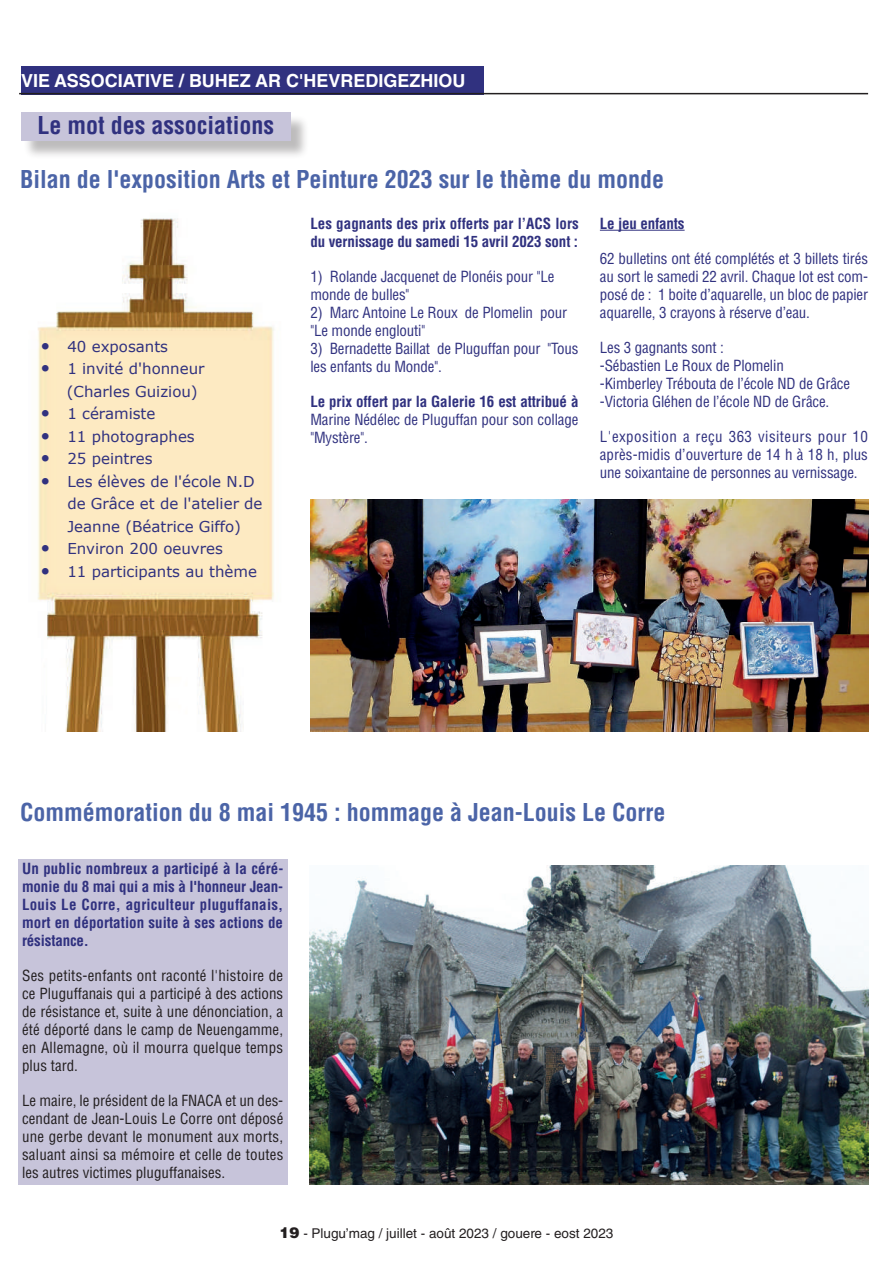
<style>
.page{position:relative;width:893px;height:1263px;background:#fff}
.page>*{position:absolute;margin:0;border:0;box-sizing:border-box;transform-origin:0 0}
.t1{font:700 condensed 24px "Helvetica LT Std";color:#4b64a7}
.t2{font:700 condensed 24px "Helvetica LT Std";color:#30317f}
.t3{font:700 18px "Helvetica LT Std";color:#fff}
.t4{font:condensed 15px/18px "Helvetica LT Std";letter-spacing:-.01em;color:#30317f}
.t5{font:condensed 15px/18px "Helvetica LT Std";letter-spacing:.005em;color:#231f20;text-align:justify}
.t6{font:700 condensed 15px/18px "Helvetica LT Std";letter-spacing:-.005em;color:#30317f}
.t7{font:15px/22.5px "MS Reference Sans Serif";color:#30317f}
.t8{font:13.5px "Helvetica LT Std";color:#231f20}
.s1{font-size:18px}
.s2{font-weight:900;font-size:15px}
</style>
<div class="page">
<div style="left:23px;top:114px;width:286px;height:46px;background:#231f20;opacity:.3"></div>
<div style="left:21px;top:112px;width:270px;height:29px;background:#c7c4da"></div>
<div style="left:21px;top:66px;width:462px;height:28px;background:#30317f"></div>
<hr style="left:19px;top:93px;width:849px;height:1px;background:#231f20">
<img style="left:37px;top:218px;width:237px;height:513px">
<div style="left:19px;top:638px;width:21px;height:93px;background:#fff"></div>
<hr style="left:600px;top:230px;width:85px;height:1px;background:#30317f">
<img style="left:310px;top:500px;width:558px;height:231px">
<img style="left:310px;top:865px;width:558px;height:319px">
<div style="left:18px;top:859px;width:270px;height:325px;background:#c7c4da"></div>
<p class="t3" style="left:21px;top:69px;width:446px">VIE ASSOCIATIVE / BUHEZ AR C'HEVREDIGEZHIOU</p>
<h1 class="t2" style="left:38px;top:110px;width:238px">Le mot des associations</h1>
<h1 class="t1" style="left:20px;top:164px;width:646px">Bilan de l'exposition Arts et Peinture 2023 sur le thème du monde</h1>
<p class="t7" style="left:40px;top:334px;width:129px"><span class="s1">•</span> 40 exposants</p>
<p class="t7" style="left:67px;top:357px;width:139px;text-indent:-26px"><span class="s1">•</span> 1 invité d'honneur (Charles Guiziou)</p>
<p class="t7" style="left:40px;top:402px;width:117px"><span class="s1">•</span> 1 céramiste</p>
<p class="t7" style="left:40px;top:424px;width:156px"><span class="s1">•</span> 11 photographes</p>
<p class="t7" style="left:40px;top:447px;width:114px"><span class="s1">•</span> 25 peintres</p>
<p class="t7" style="left:67px;top:469px;width:197px;text-indent:-27px"><span class="s1">•</span> Les élèves de l'école N.D de Grâce et de l'atelier de<br>Jeanne (Béatrice Giffo)</p>
<p class="t7" style="left:40px;top:537px;width:184px"><span class="s1">•</span> Environ 200 oeuvres</p>
<p class="t7" style="left:40px;top:559px;width:218px"><span class="s1">•</span> 11 participants au thème</p>
<p class="t6" style="left:310px;top:214px;width:270px">Les gagnants des prix offerts par l’ACS lors du vernissage du samedi 15 avril 2023 sont :</p>
<p class="t4" style="left:310px;top:267px;width:245px">1) Rolande Jacquenet de Plonéis pour "Le monde de bulles"</p>
<p class="t4" style="left:310px;top:303px;width:258px">2) Marc Antoine Le Roux de Plomelin pour "Le monde englouti"</p>
<p class="t4" style="left:310px;top:339px;width:270px">3) Bernadette Baillat de Pluguffan pour "Tous les enfants du Monde".</p>
<p class="t6" style="left:310px;top:392px;width:270px">Le prix offert par la Galerie 16 est attribué à</p>
<p class="t4" style="left:310px;top:410px;width:270px">Marine Nédélec de Pluguffan pour son collage "Mystère".</p>
<p class="t6" style="left:600px;top:214px;width:86px">Le jeu enfants</p>
<p class="t4" style="left:600px;top:249px;width:270px;text-align:justify">62 bulletins ont été complétés et 3 billets tirés au sort le samedi 22 avril. Chaque lot est com&shy;posé de : 1 boite d’aquarelle, un bloc de papier aquarelle, 3 crayons à réserve d’eau.</p>
<p class="t4" style="left:600px;top:338px;width:252px">Les 3 gagnants sont :<br>-Sébastien Le Roux de Plomelin -Kimberley Trébouta de l’école ND de Grâce -Victoria Gléhen de l’école ND de Grâce.</p>
<p class="t4" style="left:600px;top:427px;width:270px;text-align:justify">L'exposition a reçu 363 visiteurs pour 10 après-midis d’ouverture de 14 h à 18 h, plus une soixantaine de personnes au vernissage.</p>
<h1 class="t1" style="left:20px;top:797px;width:647px">Commémoration du 8 mai 1945 : hommage à Jean-Louis Le Corre</h1>
<p class="t6" style="left:22px;top:860px;width:263px;text-align:justify">Un public nombreux a participé à la céré&shy;monie du 8 mai qui a mis à l'honneur Jean-Louis Le Corre, agriculteur pluguffanais, mort en déportation suite à ses actions de résistance.</p>
<p class="t5" style="left:22px;top:967px;width:263px">Ses petits-enfants ont raconté l'histoire de ce Pluguffanais qui a participé à des actions de résistance et, suite à une dénonciation, a été déporté dans le camp de Neuengamme, en Allemagne, où il mourra quelque temps plus tard.</p>
<p class="t5" style="left:22px;top:1092px;width:263px">Le maire, le président de la FNACA et un des&shy;cendant de Jean-Louis Le Corre ont déposé une gerbe devant le monument aux morts, saluant ainsi sa mémoire et celle de toutes les autres victimes pluguffanaises.</p>
<p class="t8" style="left:280px;top:1225px;width:335px"><span class="s2">19</span> - Plugu’mag / juillet - août 2023 / gouere - eost 2023</p>
</div>
